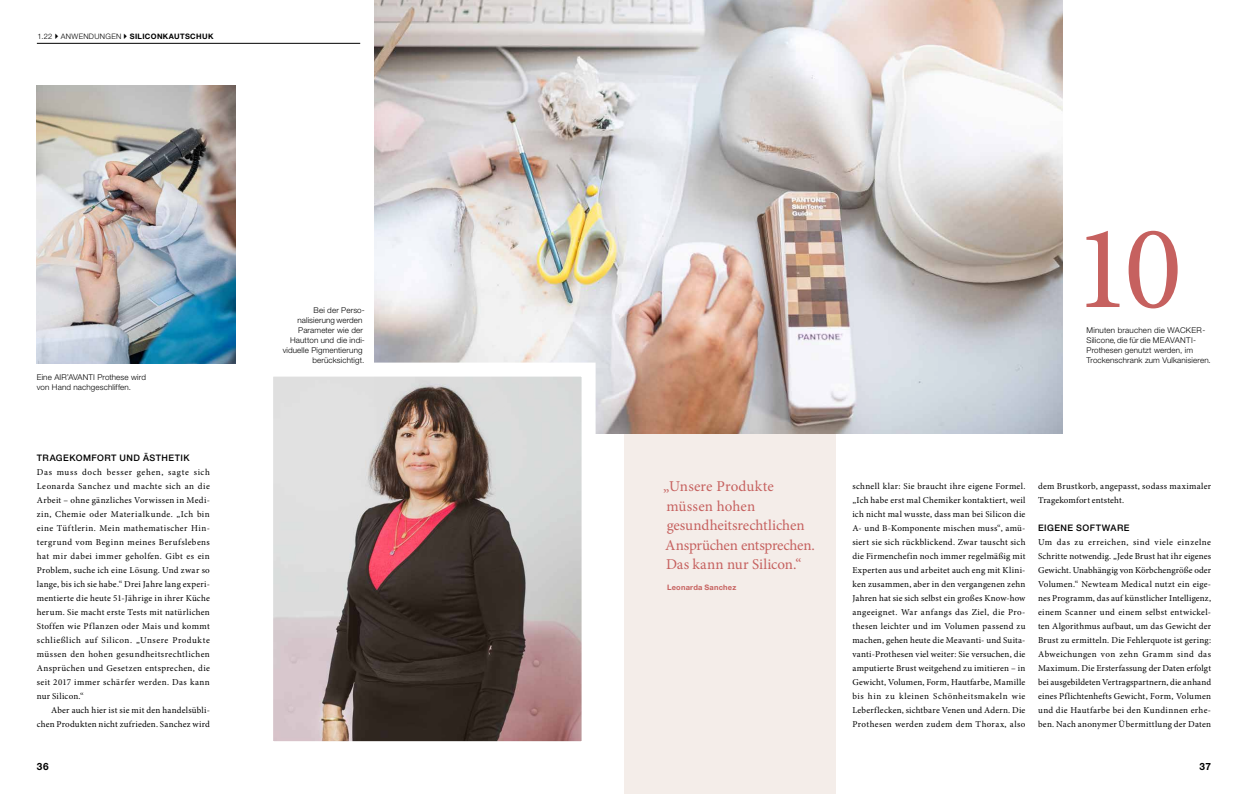
<style>
.page{position:relative;width:1248px;height:794px;background:#fff}
.page>*{position:absolute;margin:0;border:0;box-sizing:border-box;transform-origin:0 0}
.t1{font:120px "Minion Pro";color:#c6615f}
.t2{font:15px/19.5px "Minion Pro";letter-spacing:-.005em;color:#c6615f}
.t3{font:700 10px "Helvetica Panfor Wacker";color:#000}
.t4{font:9px/14px "Minion Pro";letter-spacing:.03em;color:#000;text-align:justify}
.t5{font:500 9px "Helvetica Panfor Wacker";letter-spacing:.05em;color:#000}
.t6{font:300 8px/10px "Helvetica Panfor Wacker";letter-spacing:.015em;color:#000}
.t7{font:700 7.5px "Helvetica Panfor Wacker";letter-spacing:.045em;color:#000}
.t8{font:700 7.5px "Helvetica Panfor Wacker";letter-spacing:.025em;color:#c6615f}
.t9{font:300 7.5px "Helvetica Panfor Wacker";color:#000}
</style>
<div class="page">
<div style="left:624px;top:14px;width:211px;height:780px;background:#f4ede9"></div>
<img style="left:374px;top:0;width:688px;height:433px">
<img style="left:37px;top:85px;width:199px;height:278px">
<img style="left:274px;top:377px;width:306px;height:363px">
<div style="left:259px;top:362px;width:336px;height:393px;border:14px solid #fff"></div>
<hr style="left:37px;top:43px;width:323px;height:1px;background:#000">
<p class="t9" style="left:38px;top:32px;width:35px">1.22 Anwendungen</p>
<p class="t7" style="left:130px;top:32px;width:85px">SILICONKAUTSCHUK</p>
<p class="t6" style="left:37px;top:372px;width:111px">Eine AIR’AVANTI Prothese wird von Hand nachgeschliffen.</p>
<p class="t5" style="left:37px;top:452px;width:154px">TRAGEKOMFORT UND ÄSTHETIK</p>
<p class="t4" style="left:37px;top:465px;width:174px">Das muss doch besser gehen, sagte sich Leonarda Sanchez und machte sich an die Arbeit – ohne gänzliches Vorwissen in Medi&shy;zin, Chemie oder Materialkunde. „Ich bin eine Tüftlerin. Mein mathematischer Hin&shy;tergrund vom Beginn meines Berufslebens hat mir dabei immer geholfen. Gibt es ein Problem, suche ich eine Lösung. Und zwar so lange, bis ich sie habe.“ Drei Jahre lang experi&shy;mentierte die heute 51-Jährige in ihrer Küche herum. Sie macht erste Tests mit natürlichen Stoffen wie Pflanzen oder Mais und kommt schließlich auf Silicon. „Unsere Produkte müssen den hohen gesundheitsrechtlichen Ansprüchen und Gesetzen entsprechen, die seit 2017 immer schärfer werden. Das kann nur Silicon.“</p>
<p class="t4" style="left:37px;top:703px;width:174px;text-align:right">Aber auch hier ist sie mit den handelsübli&shy;chen Produkten nicht zufrieden. Sanchez wird</p>
<p class="t6" style="left:283px;top:305px;width:84px;text-align:right">Bei der Perso&shy;nalisierung werden<br>Parameter wie der<br>Hautton und die indi&shy;viduelle Pigmentierung berücksichtigt.</p>
<h1 class="t1" style="left:1073px;top:188px;width:110px">10</h1>
<p class="t6" style="left:1086px;top:325px;width:126px">Minuten brauchen die WACKER-<br>Silicone, die für die MEAVANTI-<br>Prothesen genutzt werden, im<br>Trockenschrank zum Vulkanisieren.</p>
<h2 class="t2" style="left:663px;top:477px;width:153px">„Unsere Produkte müssen hohen gesundheitsrechtlichen<br>Ansprüchen entsprechen.<br>Das kann nur Silicon.“</h2>
<p class="t8" style="left:667px;top:583px;width:71px">Leonarda Sanchez</p>
<p class="t4" style="left:852px;top:479px;width:174px">schnell klar: Sie braucht ihre eigene Formel. „Ich habe erst mal Chemiker kontaktiert, weil ich nicht mal wusste, dass man bei Silicon die A- und B-Komponente mischen muss“, amü&shy;siert sie sich rückblickend. Zwar tauscht sich die Firmenchefin noch immer regelmäßig mit Experten aus und arbeitet auch eng mit Klini&shy;ken zusammen, aber in den vergangenen zehn Jahren hat sie sich selbst ein großes Know-how angeeignet. War anfangs das Ziel, die Pro&shy;thesen leichter und im Volumen passend zu machen, gehen heute die Meavanti- und Suita&shy;vanti-Prothesen viel weiter: Sie versuchen, die amputierte Brust weitgehend zu imitieren – in Gewicht, Volumen, Form, Hautfarbe, Mamille bis hin zu kleinen Schönheitsmakeln wie Leberflecken, sichtbare Venen und Adern. Die Prothesen werden zudem dem Thorax, also</p>
<p class="t4" style="left:1037px;top:479px;width:174px">dem Brustkorb, angepasst, sodass maximaler<br>Tragekomfort entsteht.</p>
<p class="t5" style="left:1037px;top:522px;width:93px">EIGENE SOFTWARE</p>
<p class="t4" style="left:1037px;top:535px;width:174px">Um das zu erreichen, sind viele einzelne Schritte notwendig. „Jede Brust hat ihr eigenes Gewicht. Unabhängig von Körbchengröße oder Volumen.“ Newteam Medical nutzt ein eige&shy;nes Programm, das auf künstlicher Intelligenz, einem Scanner und einem selbst entwickel&shy;ten Algorithmus aufbaut, um das Gewicht der Brust zu ermitteln. Die Fehlerquote ist gering:<br>Abweichungen von zehn Gramm sind das Maximum. Die Ersterfassung der Daten erfolgt bei ausgebildeten Vertragspartnern, die anhand eines Pflichtenhefts Gewicht, Form, Volumen und die Hautfarbe bei den Kundinnen erhe&shy;ben. Nach anonymer Übermittlung der Daten</p>
<p class="t3" style="left:37px;top:760px;width:13px">36</p>
<p class="t3" style="left:1199px;top:760px;width:13px">37</p>
</div>
